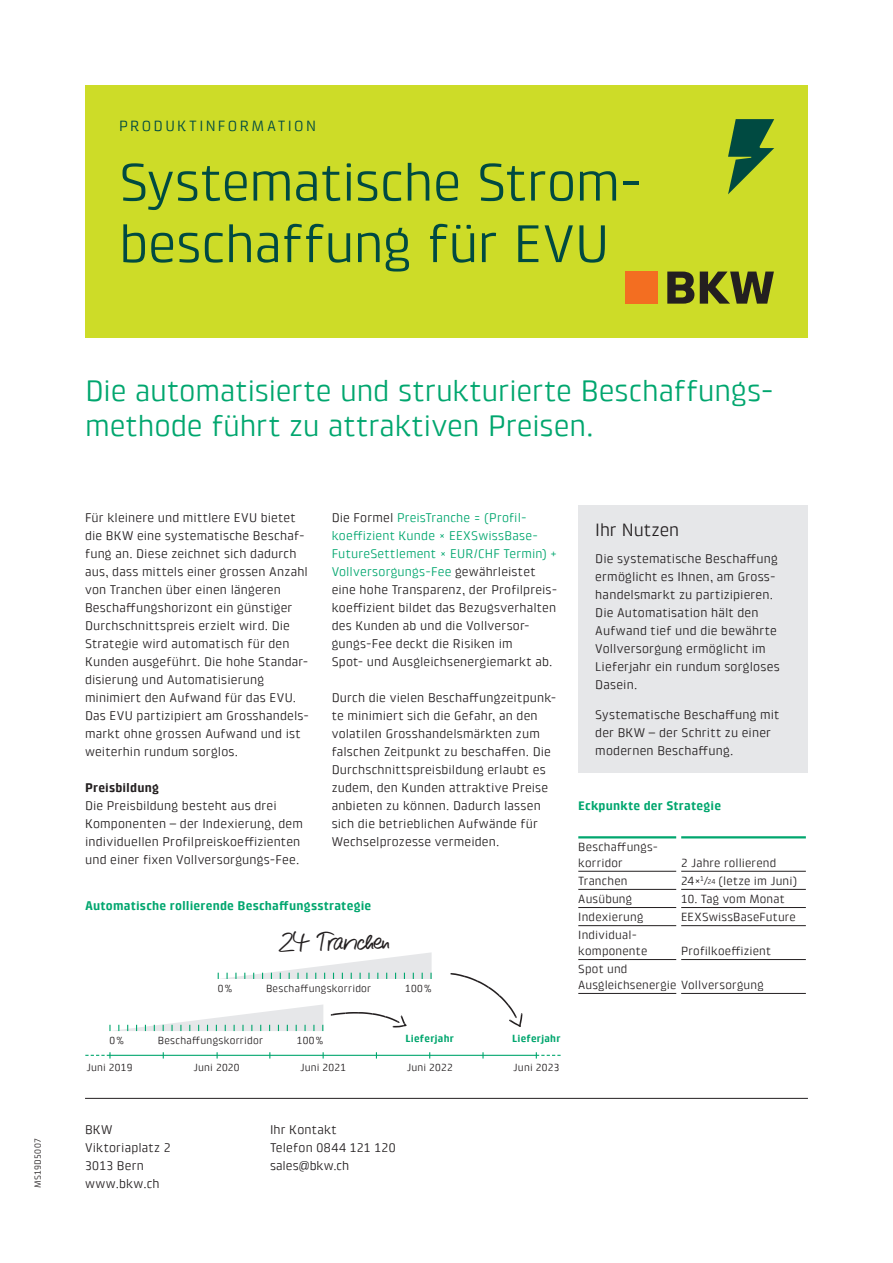
<style>
.page{position:relative;width:893px;height:1263px;background:#fff}
.page>*{position:absolute;margin:0;border:0;box-sizing:border-box;transform-origin:0 0}
.BKW_Headline_40_42pt{font:54px/61.5px "Klint Pro";letter-spacing:-.015em;color:#004a41}
.BKW_Headline_30_32pt{font:30px/34.5px "Klint Pro";letter-spacing:-.005em;color:#00a66e}
.BKW_Table_Head_7_9pt{font:27.75px "Nifty Script";color:#231f20}
.BKW_Subheadline_1_12{font:18px "Klint Pro";letter-spacing:-.005em;color:#231f20}
.BKW_Cover_Rubrik_10{font:15px "Klint Pro";letter-spacing:.155em;color:#004a41}
.BKW_Copy_8_5_12pt_Re{font:12.75px/18px "Klint Pro";letter-spacing:.01em;color:#231f20}
.BKW_Address_8_5_12pt{font:12.75px "Klint Pro";letter-spacing:.015em;color:#231f20}
.BKW_Copy_8_5_12pt_Re-2{font:700 12.75px "Klint Pro";letter-spacing:.015em;color:#00a66e}
.BKW_Subheadline_3_8{font:700 12.75px "Klint Pro";letter-spacing:.015em;color:#00a66e}
.BKW_Copy_8_5_12pt_Re-3{font:700 12.75px "Klint Pro";letter-spacing:.01em;color:#231f20}
.BKW_Table_8_10_5pt_R{font:12px/15.8px "Klint Pro";letter-spacing:.015em;color:#231f20}
.BKW_Table_8_10_5pt_R-2{font:10.5px "Klint Pro";letter-spacing:.02em;color:#231f20}
.BKW_Table_8_10_5pt_R-3{font:700 10.5px "Klint Pro";letter-spacing:.02em;color:#00a66e}
.BKW_Printnumber_6_8p{font:9px "Klint Pro";letter-spacing:.03em;color:#231f20}
.s1{color:#00a66e}
.s2{font-size:7.2px}
</style>
<div class="page">
<div style="left:85px;top:85px;width:723px;height:253px;background:#cddc28"></div>
<div style="left:625px;top:272px;width:32px;height:32px;background:#f36e21"></div>
<svg style="left:667px;top:272px;width:27px;height:32px"></svg>
<svg style="left:700px;top:272px;width:74px;height:32px"></svg>
<img style="left:728px;top:119px;width:47px;height:75px">
<div style="left:578px;top:505px;width:230px;height:267px;background:#e6e7e9"></div>
<hr style="left:109px;top:1055px;width:428px;height:1px;background:#00a66e">
<svg style="left:482px;top:1052px;width:2px;height:6px"></svg>
<svg style="left:109px;top:1004px;width:214px;height:27px"></svg>
<svg style="left:218px;top:952px;width:214px;height:27px"></svg>
<svg style="left:331px;top:1012px;width:76px;height:15px"></svg>
<svg style="left:450px;top:973px;width:72px;height:54px"></svg>
<svg style="left:85px;top:1052px;width:26px;height:6px"></svg>
<svg style="left:536px;top:1052px;width:25px;height:6px"></svg>
<hr style="left:85px;top:1098px;width:723px;height:1px;background:#231f20">
<hr style="left:578px;top:836px;width:98px;height:2px;background:#00a66e">
<hr style="left:681px;top:836px;width:125px;height:2px;background:#00a66e">
<hr style="left:578px;top:871px;width:98px;height:1px;background:#231f20">
<hr style="left:681px;top:871px;width:125px;height:1px;background:#231f20">
<hr style="left:578px;top:889px;width:98px;height:1px;background:#231f20">
<hr style="left:681px;top:889px;width:125px;height:1px;background:#231f20">
<hr style="left:578px;top:907px;width:98px;height:1px;background:#231f20">
<hr style="left:681px;top:907px;width:125px;height:1px;background:#231f20">
<hr style="left:578px;top:925px;width:98px;height:1px;background:#231f20">
<hr style="left:681px;top:925px;width:125px;height:1px;background:#231f20">
<hr style="left:578px;top:959px;width:98px;height:1px;background:#231f20">
<hr style="left:681px;top:959px;width:125px;height:1px;background:#231f20">
<hr style="left:578px;top:993px;width:98px;height:1px;background:#231f20">
<hr style="left:681px;top:993px;width:125px;height:1px;background:#231f20">
<p class="BKW_Printnumber_6_8p" style="left:33px;top:1188px;width:51px;rotate:-90deg">MS19D5007</p>
<p class="BKW_Cover_Rubrik_10" style="left:119px;top:117px;width:199px">PRODUKTINFORMATION</p>
<p class="BKW_Headline_40_42pt" style="left:119px;top:151px;width:525px">Systematische Strom&shy;beschaffung für EVU</p>
<p class="BKW_Headline_30_32pt" style="left:85px;top:374px;width:690px">Die automatisierte und strukturierte Beschaffungs&shy;methode führt zu attraktiven Preisen.</p>
<p class="BKW_Copy_8_5_12pt_Re" style="left:85px;top:509px;width:226px">Für kleinere und mittlere EVU bietet die BKW eine systematische Beschaf&shy;fung an. Diese zeichnet sich dadurch aus, dass mittels einer grossen Anzahl von Tranchen über einen längeren Beschaffungshorizont ein günstiger Durchschnittspreis erzielt wird. Die Strategie wird automatisch für den Kunden ausgeführt. Die hohe Standar&shy;disierung und Automatisierung minimiert den Aufwand für das EVU.<br>Das EVU partizipiert am Grosshandels&shy;markt ohne grossen Aufwand und ist weiterhin rundum sorglos.</p>
<p class="BKW_Copy_8_5_12pt_Re-3" style="left:85px;top:780px;width:75px">Preisbildung</p>
<p class="BKW_Copy_8_5_12pt_Re" style="left:85px;top:797px;width:219px">Die Preisbildung besteht aus drei Komponenten – der Indexierung, dem individuellen Profilpreiskoeffizienten und einer fixen Vollversorgungs-Fee.</p>
<p class="BKW_Copy_8_5_12pt_Re" style="left:332px;top:509px;width:227px">Die Formel <span class="s1">PreisTranche = (Profil&shy;koeffizient Kunde × EEXSwissBase-FutureSettlement × EUR/CHF Termin) + Vollversorgungs-Fee</span> gewährleistet eine hohe Transparenz, der Profilpreis&shy;koeffizient bildet das Bezugsverhalten des Kunden ab und die Vollversor&shy;gungs-Fee deckt die Risiken im<br>Spot- und Ausgleichsenergiemarkt ab.</p>
<p class="BKW_Copy_8_5_12pt_Re" style="left:332px;top:689px;width:226px">Durch die vielen Beschaffungzeitpunk&shy;te minimiert sich die Gefahr, an den volatilen Grosshandelsmärkten zum falschen Zeitpunkt zu beschaffen. Die Durchschnittspreisbildung erlaubt es zudem, den Kunden attraktive Preise anbieten zu können. Dadurch lassen sich die betrieblichen Aufwände für Wechselprozesse vermeiden.</p>
<p class="BKW_Copy_8_5_12pt_Re-2" style="left:85px;top:898px;width:288px">Automatische rollierende Beschaffungsstrategie</p>
<p class="BKW_Table_Head_7_9pt" style="left:277px;top:923px;width:124px;rotate:-2deg">24 Tranchen</p>
<p class="BKW_Table_8_10_5pt_R-2" style="left:218px;top:982px;width:16px">0%</p>
<p class="BKW_Table_8_10_5pt_R-2" style="left:266px;top:982px;width:107px">Beschaffungskorridor</p>
<p class="BKW_Table_8_10_5pt_R-2" style="left:405px;top:982px;width:28px">100%</p>
<p class="BKW_Table_8_10_5pt_R-3" style="left:405px;top:1032px;width:50px">Lieferjahr</p>
<p class="BKW_Table_8_10_5pt_R-3" style="left:512px;top:1032px;width:50px">Lieferjahr</p>
<p class="BKW_Table_8_10_5pt_R-2" style="left:513px;top:1062px;width:48px">Juni 2023</p>
<p class="BKW_Table_8_10_5pt_R-2" style="left:109px;top:1034px;width:16px">0%</p>
<p class="BKW_Table_8_10_5pt_R-2" style="left:158px;top:1034px;width:107px">Beschaffungskorridor</p>
<p class="BKW_Table_8_10_5pt_R-2" style="left:297px;top:1034px;width:28px">100%</p>
<p class="BKW_Table_8_10_5pt_R-2" style="left:86px;top:1062px;width:48px">Juni 2019</p>
<p class="BKW_Table_8_10_5pt_R-2" style="left:193px;top:1062px;width:48px">Juni 2020</p>
<p class="BKW_Table_8_10_5pt_R-2" style="left:300px;top:1062px;width:48px">Juni 2021</p>
<p class="BKW_Table_8_10_5pt_R-2" style="left:407px;top:1062px;width:48px">Juni 2022</p>
<p class="BKW_Subheadline_1_12" style="left:595px;top:520px;width:85px">Ihr Nutzen</p>
<p class="BKW_Copy_8_5_12pt_Re" style="left:595px;top:549px;width:186px">Die systematische Beschaffung ermöglicht es Ihnen, am Gross&shy;handelsmarkt zu partizipieren.<br>Die Automatisation hält den<br>Aufwand tief und die bewährte<br>Vollversorgung ermöglicht im<br>Lieferjahr ein rundum sorgloses<br>Dasein.</p>
<p class="BKW_Copy_8_5_12pt_Re" style="left:595px;top:706px;width:186px">Systematische Beschaffung mit der BKW – der Schritt zu einer modernen Beschaffung.</p>
<p class="BKW_Subheadline_3_8" style="left:578px;top:798px;width:144px">Eckpunkte der Strategie</p>
<p class="BKW_Table_8_10_5pt_R" style="left:578px;top:839px;width:81px">Beschaffungs&shy;korridor</p>
<p class="BKW_Table_8_10_5pt_R" style="left:681px;top:854px;width:97px">2 Jahre rollierend</p>
<p class="BKW_Table_8_10_5pt_R" style="left:578px;top:873px;width:51px">Tranchen</p>
<p class="BKW_Table_8_10_5pt_R" style="left:681px;top:873px;width:117px">24×<sup>1</sup>⁄<span class="s2">24</span> (letze im Juni)</p>
<p class="BKW_Table_8_10_5pt_R" style="left:578px;top:891px;width:55px">Ausübung</p>
<p class="BKW_Table_8_10_5pt_R" style="left:681px;top:891px;width:105px">10. Tag vom Monat</p>
<p class="BKW_Table_8_10_5pt_R" style="left:578px;top:909px;width:67px">Indexierung</p>
<p class="BKW_Table_8_10_5pt_R" style="left:681px;top:909px;width:116px">EEXSwissBaseFuture</p>
<p class="BKW_Table_8_10_5pt_R" style="left:578px;top:927px;width:71px">Individual&shy;komponente</p>
<p class="BKW_Table_8_10_5pt_R" style="left:681px;top:943px;width:91px">Profilkoeffizient</p>
<p class="BKW_Table_8_10_5pt_R" style="left:578px;top:961px;width:187px">Spot und<br>Ausgleichsenergie Vollversorgung</p>
<p class="BKW_Address_8_5_12pt" style="left:85px;top:1122px;width:29px">BKW</p>
<p class="BKW_Address_8_5_12pt" style="left:85px;top:1140px;width:87px">Viktoriaplatz 2</p>
<p class="BKW_Address_8_5_12pt" style="left:85px;top:1158px;width:60px">3013 Bern</p>
<p class="BKW_Address_8_5_12pt" style="left:85px;top:1176px;width:76px">www.bkw.ch</p>
<p class="BKW_Address_8_5_12pt" style="left:270px;top:1122px;width:68px">Ihr Kontakt</p>
<p class="BKW_Address_8_5_12pt" style="left:270px;top:1140px;width:127px">Telefon 0844 121 120</p>
<p class="BKW_Address_8_5_12pt" style="left:270px;top:1158px;width:81px">sales@bkw.ch</p>
</div>
